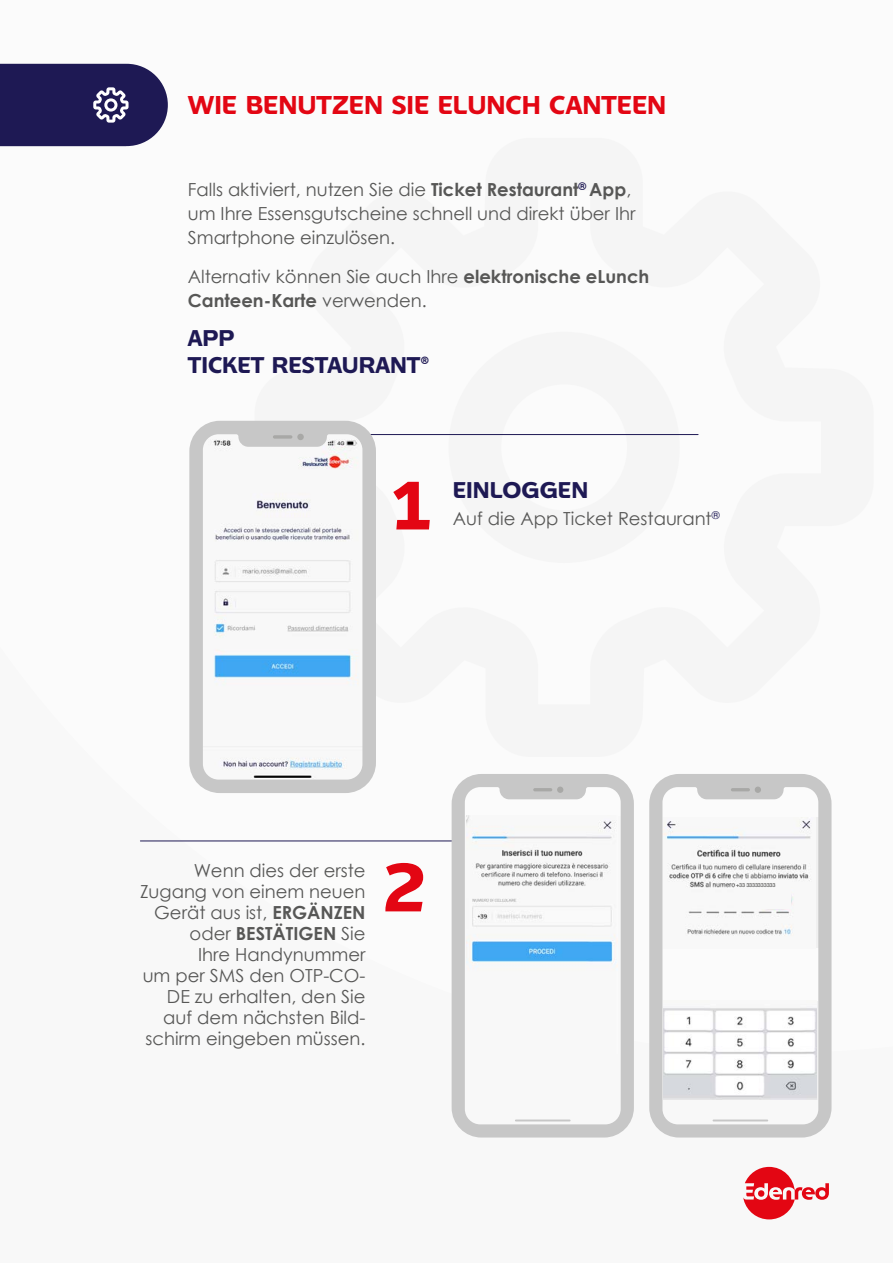
<style>
.page{position:relative;width:893px;height:1263px;background:#f8f8f8}
.page>*{position:absolute;margin:0;border:0;box-sizing:border-box;transform-origin:0 0}
.t1{font:700 67.5px "Edenred";color:#e30613}
.t2{font:700 25.5px "Edenred";color:#e30613}
.t3{font:700 22.5px/27px "Edenred";color:#1e1954}
.t4{font:18px/21px "Century Gothic";color:#575756}
.t5{font:10.5px "Century Gothic";color:#1e1954}
.t6{font:500 5.4px "Helvetica Neue";letter-spacing:-.025em;color:#575756}
.s1{font-weight:700}
</style>
<div class="page">
<svg style="left:0;top:64px;width:168px;height:82px;background:#302c62"></svg>
<hr style="left:319px;top:434px;width:379px;height:1px;background:#1e1954">
<svg style="left:189px;top:421px;width:187px;height:372px"></svg>
<hr style="left:273px;top:435px;width:19px;height:4px;background:#a8a8a6;border-radius:2px">
<div style="left:297px;top:434px;width:7px;height:6px;background:#a8a8a6;border-radius:50%"></div>
<hr style="left:140px;top:840px;width:380px;height:1px;background:#1e1954">
<svg style="left:452px;top:774px;width:182px;height:363px"></svg>
<hr style="left:533px;top:788px;width:19px;height:3px;background:#a8a8a6;border-radius:2px">
<div style="left:557px;top:786px;width:6px;height:7px;background:#a8a8a6;border-radius:50%"></div>
<svg style="left:649px;top:774px;width:182px;height:363px"></svg>
<hr style="left:731px;top:788px;width:19px;height:3px;background:#a8a8a6;border-radius:2px">
<div style="left:755px;top:786px;width:6px;height:7px;background:#a8a8a6;border-radius:50%"></div>
<div style="left:736px;top:880px;width:55px;height:28px;background:#f8f8f8"></div>
<img style="left:664px;top:1001px;width:153px;height:99px">
<svg style="left:743px;top:1167px;width:86px;height:52px"></svg>
<h2 class="t2" style="left:188px;top:88px;width:480px">WIE BENUTZEN SIE ELUNCH CANTEEN</h2>
<p class="t4" style="left:188px;top:178px;width:449px;line-height:24px">Falls aktiviert, nutzen Sie die <span class="s1">Ticket Restaurant</span><sup>®</sup> <span class="s1">App</span>, um Ihre Essensgutscheine schnell und direkt über Ihr<br>Smartphone einzulösen.</p>
<p class="t4" style="left:188px;top:265px;width:463px;line-height:24px">Alternativ können Sie auch Ihre <span class="s1">elektronische eLunch<br>Canteen-Karte</span> verwenden.</p>
<p class="t3" style="left:188px;top:325px;width:243px">APP<br>TICKET RESTAURANT<sup>®</sup></p>
<h1 class="t1" style="left:392px;top:459px;width:41px">1</h1>
<p class="t3" style="left:453px;top:476px;width:137px">EINLOGGEN</p>
<p class="t4" style="left:453px;top:507px;width:260px">Auf die App Ticket Restaurant</p>
<p class="t5" style="left:712px;top:508px;width:9px">®</p>
<p class="t4" style="left:140px;top:860px;width:227px;text-align:right">Wenn dies der erste<br>Zugang von einem neuen<br>Gerät aus ist, <span class="s1">ERGÄNZEN </span>oder <span class="s1">BESTÄTIGEN</span> Sie<br>Ihre Handynummer<br>um per SMS den OTP-CO-<br>DE zu erhalten, den Sie auf dem nächsten Bild&shy;schirm eingeben müssen.</p>
<h1 class="t1" style="left:384px;top:841px;width:43px">2</h1>
<p class="t6" style="left:736px;top:881px;width:41px">+33 3333333333</p>
</div>
